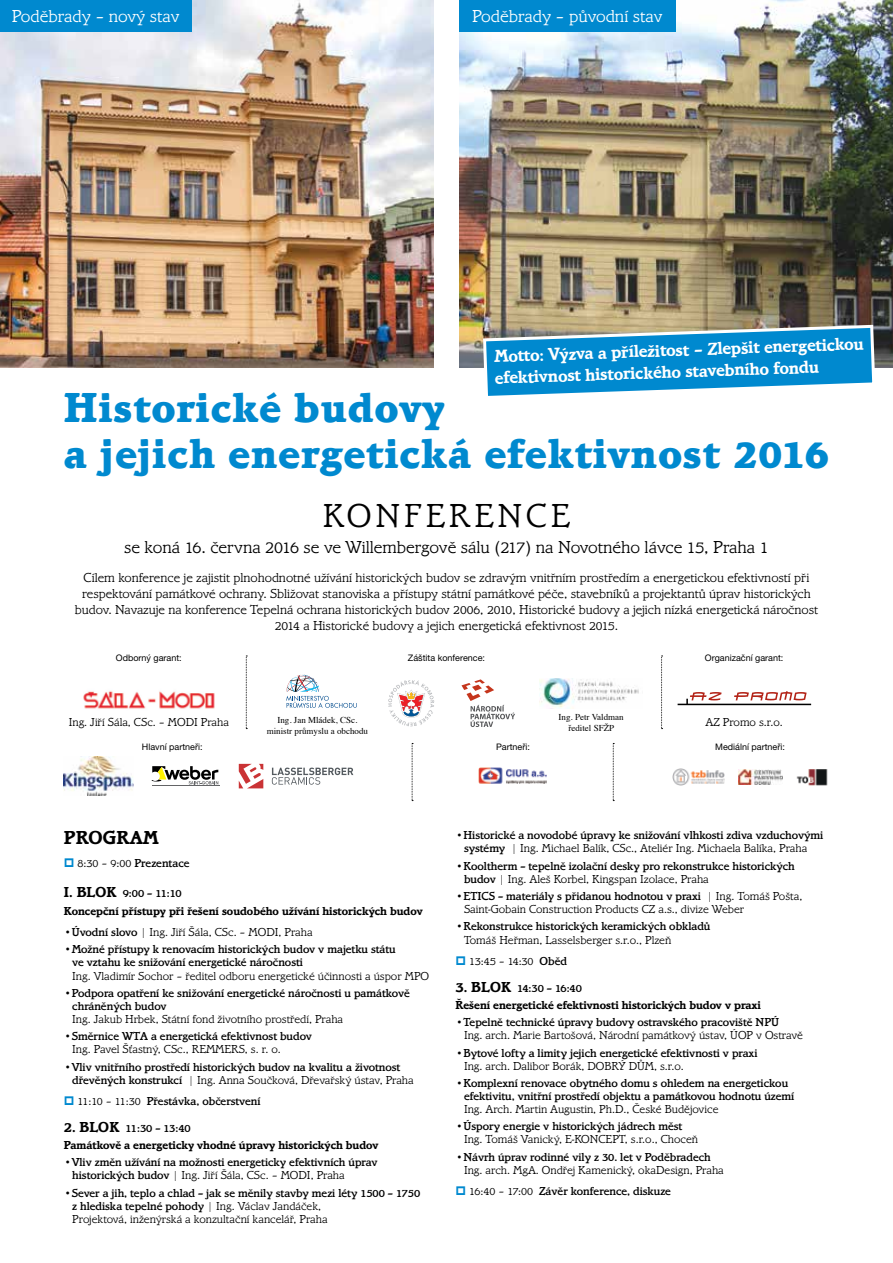
<style>
.page{position:relative;width:893px;height:1263px;background:#fff}
.page>*{position:absolute;margin:0;border:0;box-sizing:border-box;transform-origin:0 0}
.t1{font:800 43.5px/46.5px "Bramley TOT";letter-spacing:.03em;color:#0089cf}
.t2{font:300 34.5px "Bramley TOT";letter-spacing:.115em;color:#000}
.t3{font:700 19.5px "Bramley TOT";letter-spacing:.015em;color:#000}
.t4{font:700 18px/21.6px "Bramley TOT";color:#fff}
.t5{font:300 18px "Bramley TOT";color:#000}
.t6{font:300 18px "Bramley TOT";color:#fff}
.t7{font:300 13.5px/16.2px "Bramley TOT";color:#000;text-align:center}
.t8{font:500 12px/13px "Bramley TOT";color:#000}
.t9{font:300 12px/21.6px "Bramley TOT";color:#000}
.t10{font:700 12px/17.2px "Bramley TOT";color:#000}
.t11{font:9px "Helvetica Neue LT Pro";color:#000}
.t12{font:9px/10.8px "Times";color:#000;text-align:center}
.s1{font-weight:300}
.s2{font-size:15px}
.s3{font-weight:500}
</style>
<div class="page">
<img style="left:0;top:0;width:434px;height:368px">
<img style="left:459px;top:0;width:434px;height:368px">
<svg style="left:678px;top:691px;width:133px;height:14px"></svg>
<img style="left:83px;top:691px;width:132px;height:18px">
<img style="left:540px;top:678px;width:99px;height:30px">
<svg style="left:246px;top:656px;width:1px;height:73px"></svg>
<svg style="left:412px;top:743px;width:1px;height:58px"></svg>
<svg style="left:613px;top:743px;width:1px;height:58px"></svg>
<svg style="left:661px;top:656px;width:2px;height:73px"></svg>
<svg style="left:461px;top:679px;width:54px;height:48px"></svg>
<svg style="left:388px;top:680px;width:46px;height:46px"></svg>
<svg style="left:286px;top:674px;width:71px;height:34px"></svg>
<img style="left:739px;top:770px;width:44px;height:15px">
<img style="left:672px;top:768px;width:53px;height:18px">
<img style="left:796px;top:769px;width:32px;height:17px">
<img style="left:64px;top:756px;width:69px;height:40px">
<svg style="left:239px;top:764px;width:24px;height:24px"></svg>
<svg style="left:272px;top:768px;width:81px;height:17px"></svg>
<div style="left:0;top:0;width:191px;height:32px;background:#0089cf"></div>
<div style="left:459px;top:0;width:216px;height:32px;background:#0089cf"></div>
<svg style="left:481px;top:323px;width:396px;height:73px;background:#399bca"></svg>
<svg style="left:151px;top:769px;width:69px;height:17px"></svg>
<hr style="left:152px;top:786px;width:68px;height:1px;background:#636466">
<svg style="left:152px;top:766px;width:66px;height:18px"></svg>
<img style="left:478px;top:767px;width:69px;height:17px">
<h3 class="t6" style="left:12px;top:7px;width:169px">Poděbrady – nový stav</h3>
<h3 class="t6" style="left:472px;top:7px;width:192px">Poděbrady – původní stav</h3>
<h3 class="t4" style="left:494px;top:346px;width:371px;rotate:-2deg">Motto: Výzva a příležitost – Zlepšit energetickou efektivnost historického stavebního fondu</h3>
<h1 class="t1" style="left:64px;top:385px;width:766px">Historické budovy<br>a jejich energetická efektivnost 2016</h1>
<h2 class="t2" style="left:323px;top:497px;width:248px">KONFERENCE</h2>
<h3 class="t5" style="left:124px;top:537px;width:646px">se koná 16. června 2016 se ve Willembergově sálu (217) na Novotného lávce 15, Praha 1</h3>
<p class="t7" style="left:75px;top:569px;width:745px">Cílem konference je zajistit plnohodnotné užívání historických budov se zdravým vnitřním prostředím a energetickou efektivností při respektování památkové ochrany. Sbližovat stanoviska a přístupy státní památkové péče, stavebníků a projektantů úprav historických budov. Navazuje na konference Tepelná ochrana historických budov 2006, 2010, Historické budovy a jejich nízká energetická náročnost 2014 a Historické budovy a jejich energetická efektivnost 2015.</p>
<p class="t11" style="left:116px;top:652px;width:67px">Odborný garant:</p>
<p class="t11" style="left:408px;top:652px;width:79px">Záštita konference:</p>
<p class="t11" style="left:705px;top:652px;width:80px">Organizační garant:</p>
<p class="t12" style="left:559px;top:711px;width:67px">Ing. Petr Valdman ředitel SFŽP</p>
<p class="t9" style="left:69px;top:711px;width:162px">Ing. Jiří Šála, CSc. – MODI Praha</p>
<p class="t9" style="left:705px;top:711px;width:79px">AZ Promo s.r.o.</p>
<p class="t12" style="left:267px;top:714px;width:103px">Ing. Jan Mládek, CSc. ministr průmyslu a obchodu</p>
<p class="t11" style="left:142px;top:741px;width:62px">Hlavní partneři:</p>
<p class="t11" style="left:496px;top:741px;width:35px">Partneři:</p>
<p class="t11" style="left:715px;top:741px;width:71px">Mediální partneři:</p>
<h3 class="t3" style="left:64px;top:827px;width:96px">PROGRAM</h3>
<p class="t8" style="left:77px;top:856px;width:114px"><span class="s1">8:30 – 9:00</span> Prezentace</p>
<p class="t10" style="left:64px;top:885px;width:360px"><span class="s2">I. BLOK</span> <span class="s3">9:00 – 11:10<br></span>Koncepční přístupy při řešení soudobého užívání historických budov</p>
<p class="t9" style="left:64px;top:921px;width:250px"><span class="s3">•Úvodní slovo</span> | Ing. Jiří Šála, CSc. – MODI, Praha</p>
<p class="t8" style="left:72px;top:943px;width:325px;text-indent:-9px">•Možné přístupy k renovacím historických budov v majetku státu ve vztahu ke snižování energetické náročnosti</p>
<p class="t9" style="left:72px;top:965px;width:358px">Ing. Vladimír Sochor – ředitel odboru energetické účinnosti a úspor MPO</p>
<p class="t8" style="left:72px;top:986px;width:339px;text-indent:-9px">•Podpora opatření ke snižování energetické náročnosti u památkově chráněných budov</p>
<p class="t9" style="left:72px;top:1008px;width:272px">Ing. Jakub Hrbek, Státní fond životního prostředí, Praha</p>
<p class="t8" style="left:64px;top:1030px;width:250px">•Směrnice WTA a energetická efektivnost budov</p>
<p class="t9" style="left:72px;top:1039px;width:210px">Ing. Pavel Šťastný, CSc., REMMERS, s. r. o.</p>
<p class="t8" style="left:72px;top:1060px;width:343px;text-indent:-9px">•Vliv vnitřního prostředí historických budov na kvalitu a životnost dřevěných konstrukcí <span class="s1">| Ing. Anna Součková, Dřevařský ústav, Praha</span></p>
<p class="t8" style="left:77px;top:1095px;width:185px"><span class="s1">11:10 – 11:30</span> Přestávka, občerstvení</p>
<p class="t10" style="left:64px;top:1119px;width:316px"><span class="s2">2. BLOK</span> <span class="s3">11:30 – 13:40<br></span>Památkově a energeticky vhodné úpravy historických budov</p>
<p class="t8" style="left:72px;top:1156px;width:307px;text-indent:-9px">•Vliv změn užívání na možnosti energeticky efektivních úprav historických budov <span class="s1">| Ing. Jiří Šála, CSc. – MODI, Praha</span></p>
<p class="t8" style="left:72px;top:1186px;width:349px;text-indent:-9px">•Sever a jih, teplo a chlad – jak se měnily stavby mezi léty 1500 – 1750 z hlediska tepelné pohody <span class="s1">| Ing. Václav Jandáček,<br>Projektová, inženýrská a konzultační kancelář, Praha</span></p>
<p class="t8" style="left:464px;top:829px;width:361px;text-indent:-9px">•Historické a novodobé úpravy ke snižování vlhkosti zdiva vzduchovými systémy <span class="s1">| Ing. Michael Balík, CSc., Ateliér Ing. Michaela Balíka, Praha</span></p>
<p class="t8" style="left:464px;top:859px;width:332px;text-indent:-9px">•Kooltherm – tepelně izolační desky pro rekonstrukce historických budov <span class="s1">| Ing. Aleš Korbel, Kingspan Izolace, Praha</span></p>
<p class="t9" style="left:464px;top:890px;width:340px;line-height:13px;text-indent:-9px"><span class="s3">•ETICS – materiály s přidanou hodnotou v praxi</span> | Ing. Tomáš Pošta,<br>Saint-Gobain Construction Products CZ a.s., divize Weber</p>
<p class="t8" style="left:455px;top:920px;width:256px">•Rekonstrukce historických keramických obkladů</p>
<p class="t9" style="left:469px;top:929px;width:204px;text-indent:-5px">Tomáš Heřman, Lasselsberger s.r.o., Plzeň<br>13:45 – 14:30 <span class="s3">Oběd</span></p>
<p class="t10" style="left:455px;top:979px;width:307px"><span class="s2">3. BLOK</span> <span class="s3">14:30 – 16:40<br></span>Řešení energetické efektivnosti historických budov v praxi</p>
<p class="t8" style="left:455px;top:1016px;width:325px">•Tepelně technické úpravy budovy ostravského pracoviště NPÚ</p>
<p class="t9" style="left:464px;top:1025px;width:341px">Ing. arch. Marie Bartošová, Národní památkový ústav, ÚOP v Ostravě</p>
<p class="t8" style="left:455px;top:1046px;width:303px">•Bytové lofty a limity jejich energetické efektivnosti v praxi</p>
<p class="t9" style="left:464px;top:1055px;width:221px">Ing. arch. Dalibor Borák, DOBRÝ DŮM, s.r.o.</p>
<p class="t8" style="left:464px;top:1077px;width:332px;text-indent:-9px">•Komplexní renovace obytného domu s ohledem na energetickou efektivitu, vnitřní prostředí objektu a památkovou hodnotu území</p>
<p class="t9" style="left:464px;top:1098px;width:256px">Ing. Arch. Martin Augustin, Ph.D., České Budějovice</p>
<p class="t8" style="left:455px;top:1120px;width:228px">•Úspory energie v historických jádrech měst</p>
<p class="t9" style="left:464px;top:1129px;width:236px">Ing. Tomáš Vanický, E-KONCEPT, s.r.o., Choceň</p>
<p class="t8" style="left:455px;top:1150px;width:257px">•Návrh úprav rodinné vily z 30. let v Poděbradech</p>
<p class="t9" style="left:469px;top:1159px;width:256px;text-indent:-5px">Ing. arch. MgA. Ondřej Kamenický, okaDesign, Praha<br>16:40 – 17:00 <span class="s3">Závěr konference, diskuze</span></p>
</div>
